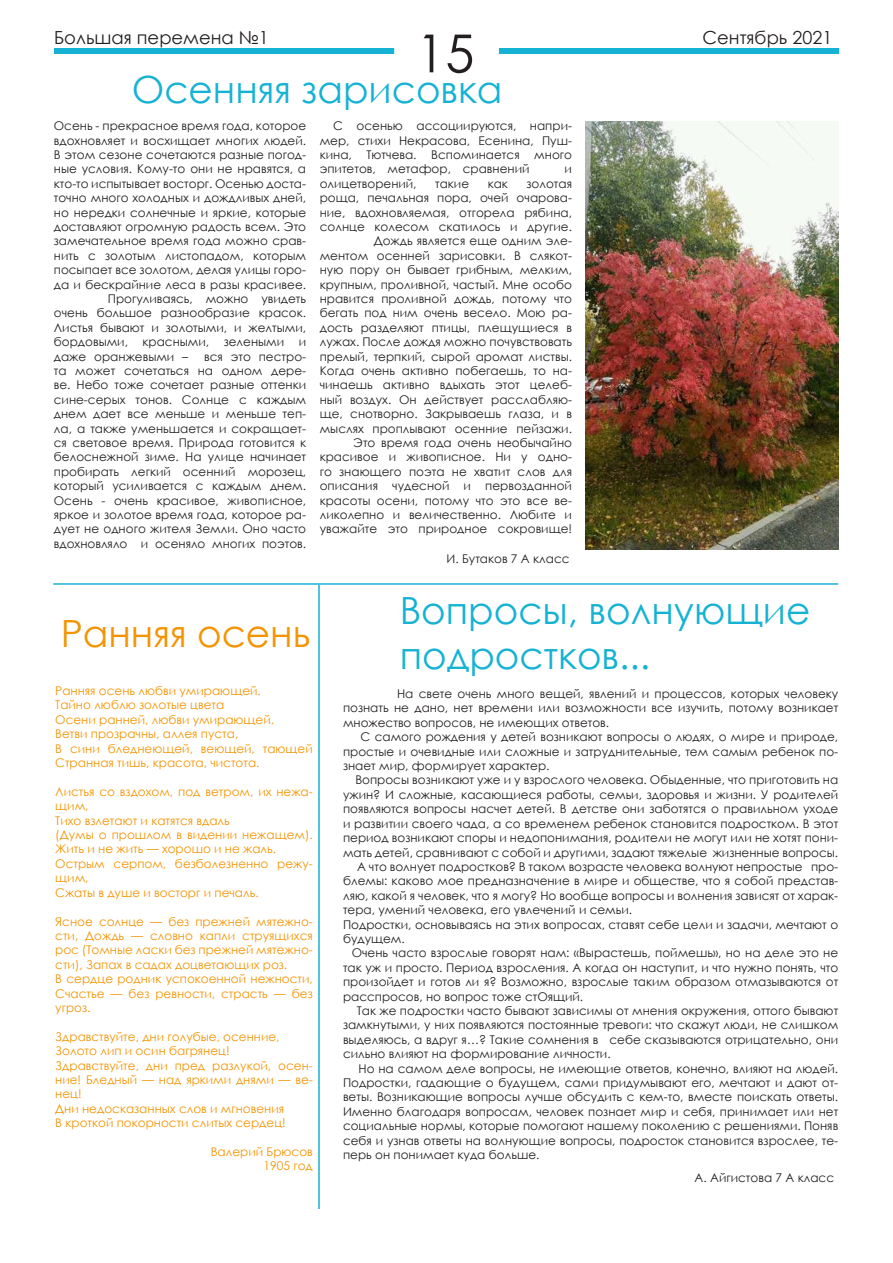
<style>
.page{position:relative;width:893px;height:1263px;background:#fff}
.page>*{position:absolute;margin:0;border:0;box-sizing:border-box;transform-origin:0 0}
.t1{font:52.5px "Century Gothic";color:#231f20}
.t2{font:37.5px/45px "Century Gothic";color:#16b2d4}
.t3{font:37.5px "Century Gothic";color:#f49402}
.t4{font:18px "Century Gothic";color:#231f20}
.t5{font:12px/14.4px "Century Gothic";color:#231f20;text-align:justify}
.t6{font:12px/14.4px "Century Gothic";color:#f49402}
</style>
<div class="page">
<img style="left:586px;top:121px;width:252px;height:428px">
<hr style="left:53px;top:583px;width:785px;height:2px;background:#16b2d4">
<hr style="left:318px;top:585px;width:2px;height:624px;background:#16b2d4">
<div style="left:54px;top:48px;width:340px;height:6px;background:#16b2d4"></div>
<div style="left:499px;top:48px;width:340px;height:6px;background:#16b2d4"></div>
<h3 class="t4" style="left:54px;top:24px;width:216px">Большая перемена №1</h3>
<h3 class="t4" style="left:703px;top:24px;width:131px">Сентябрь 2021</h3>
<h1 class="t1" style="left:416px;top:17px;width:60px">15</h1>
<h2 class="t2" style="left:132px;top:66px;width:372px">Осенняя зарисовка</h2>
<p class="t5" style="left:54px;top:118px;width:254px">Осень - прекрасное время года, которое</p>
<p class="t5" style="left:54px;top:133px;width:254px">вдохновляет и восхищает многих людей.</p>
<p class="t5" style="left:54px;top:147px;width:254px">В этом сезоне сочетаются разные погод-</p>
<p class="t5" style="left:54px;top:162px;width:254px">ные условия. Кому-то они не нравятся, а</p>
<p class="t5" style="left:54px;top:176px;width:254px">кто-то испытывает восторг. Осенью доста-</p>
<p class="t5" style="left:54px;top:190px;width:254px">точно много холодных и дождливых дней,</p>
<p class="t5" style="left:54px;top:205px;width:254px">но нередки солнечные и яркие, которые</p>
<p class="t5" style="left:54px;top:219px;width:254px">доставляют огромную радость всем. Это</p>
<p class="t5" style="left:54px;top:234px;width:254px">замечательное время года можно срав-</p>
<p class="t5" style="left:54px;top:248px;width:254px">нить с золотым листопадом, которым</p>
<p class="t5" style="left:54px;top:262px;width:254px">посыпает все золотом, делая улицы горо-</p>
<p class="t5" style="left:54px;top:277px;width:254px">да и бескрайние леса в разы красивее.</p>
<p class="t5" style="left:108px;top:291px;width:200px">Прогуливаясь, можно увидеть</p>
<p class="t5" style="left:54px;top:306px;width:254px">очень большое разнообразие красок.</p>
<p class="t5" style="left:54px;top:320px;width:254px">Листья бывают и золотыми, и желтыми,</p>
<p class="t5" style="left:54px;top:334px;width:254px">бордовыми, красными, зелеными и</p>
<p class="t5" style="left:54px;top:349px;width:136px">даже оранжевыми –</p>
<p class="t5" style="left:320px;top:118px;width:254px;text-indent:14px">С осенью ассоциируются, напри&shy;мер, стихи Некрасова, Есенина, Пуш&shy;кина, Тютчева. Вспоминается много эпитетов, метафор, сравнений</p>
<p class="t5" style="left:565px;top:162px;width:9px">и</p>
<p class="t5" style="left:320px;top:176px;width:98px">олицетворений,</p>
<p class="t5" style="left:435px;top:176px;width:36px">такие</p>
<p class="t5" style="left:488px;top:176px;width:22px">как</p>
<p class="t5" style="left:320px;top:176px;width:254px;text-align:right">золотая<br>роща, печальная пора, очей очарова&shy;ние, вдохновляемая, отгорела рябина, солнце колесом скатилось и другие.<br>Дождь является еще одним эле-<br>ментом осенней зарисовки. В слякот&shy;ную пору он бывает грибным, мелким, крупным, проливной, частый. Мне особо нравится проливной дождь, потому что бегать под ним очень весело. Мою ра&shy;дость разделяют птицы, плещущиеся в лужах. После дождя можно почувствовать прелый, терпкий, сырой аромат листвы.<br>Когда очень активно побегаешь, то на&shy;чинаешь активно вдыхать этот целеб&shy;ный воздух. Он действует расслабляю&shy;ще, снотворно. Закрываешь глаза, и в мыслях проплывают осенние пейзажи.<br>Это время года очень необычайно красивое и живописное. Ни у одно&shy;го знающего поэта не хватит слов для описания чудесной и первозданной красоты осени, потому что это все ве&shy;ликолепно и величественно. Любите и уважайте это природное сокровище!</p>
<p class="t5" style="left:54px;top:349px;width:254px;text-indent:150px">вся это пестро&shy;та может сочетаться на одном дере&shy;ве. Небо тоже сочетает разные оттенки сине-серых тонов. Солнце с каждым днем дает все меньше и меньше теп&shy;ла, а также уменьшается и сокращает&shy;ся световое время. Природа готовится к белоснежной зиме. На улице начинает пробирать легкий осенний морозец, который усиливается с каждым днем.<br>Осень - очень красивое, живописное, яркое и золотое время года, которое ра&shy;дует не одного жителя Земли. Оно часто вдохновляло и осеняло многих поэтов.</p>
<h2 class="t3" style="left:61px;top:607px;width:251px">Ранняя осень</h2>
<p class="t6" style="left:55px;top:683px;width:259px">Ранняя осень любви умирающей.<br>Тайно люблю золотые цвета<br>Осени ранней, любви умирающей.<br>Ветви прозрачны, аллея пуста,<br>В сини бледнеющей, веющей, тающей<br>Странная тишь, красота, чистота.</p>
<p class="t6" style="left:55px;top:784px;width:259px">Листья со вздохом, под ветром, их нежа&shy;щим,<br>Тихо взлетают и катятся вдаль<br>(Думы о прошлом в видении нежащем).<br>Жить и не жить — хорошо и не жаль.<br>Острым серпом, безболезненно режу&shy;щим,<br>Сжаты в душе и восторг и печаль.</p>
<p class="t6" style="left:55px;top:914px;width:259px">Ясное солнце — без прежней мятежно&shy;сти, Дождь — словно капли струящихся рос (Томные ласки без прежней мятежно&shy;сти), Запах в садах доцветающих роз.<br>В сердце родник успокоенной нежности,<br>Счастье — без ревности, страсть — без угроз.</p>
<p class="t6" style="left:55px;top:1029px;width:259px">Здравствуйте, дни голубые, осенние,<br>Золото лип и осин багрянец!<br>Здравствуйте, дни пред разлукой, осен&shy;ние! Бледный — над яркими днями — ве&shy;нец!<br>Дни недосказанных слов и мгновения<br>В кроткой покорности слитых сердец!</p>
<p class="t6" style="left:211px;top:1144px;width:104px;text-align:right">Валерий Брюсов<br>1905 год</p>
<p class="t5" style="left:446px;top:551px;width:125px">И. Бутаков 7 А класс</p>
<h2 class="t2" style="left:400px;top:587px;width:412px">Вопросы, волнующие подростков...</h2>
<p class="t5" style="left:343px;top:686px;width:497px;text-indent:54px">На свете очень много вещей, явлений и процессов, которых человеку познать не дано, нет времени или возможности все изучить, потому возникает множество вопросов, не имеющих ответов.</p>
<p class="t5" style="left:343px;top:729px;width:497px;text-indent:18px">С самого рождения у детей возникают вопросы о людях, о мире и природе, простые и очевидные или сложные и затруднительные, тем самым ребенок по&shy;знает мир, формирует характер.</p>
<p class="t5" style="left:355px;top:773px;width:484px">Вопросы возникают уже и у взрослого человека. Обыденные, что приготовить на</p>
<p class="t5" style="left:343px;top:787px;width:497px">ужин? И сложные, касающиеся работы, семьи, здоровья и жизни. У родителей</p>
<p class="t5" style="left:343px;top:801px;width:497px">появляются вопросы насчет детей. В детстве они заботятся о правильном уходе</p>
<p class="t5" style="left:343px;top:816px;width:497px">и развитии своего чада, а со временем ребенок становится подростком. В этот</p>
<p class="t5" style="left:343px;top:830px;width:497px">период возникают споры и недопонимания, родители не могут или не хотят пони-</p>
<p class="t5" style="left:343px;top:845px;width:497px">мать детей, сравнивают с собой и другими, задают тяжелые жизненные вопросы.</p>
<p class="t5" style="left:357px;top:859px;width:482px">А что волнует подростков? В таком возрасте человека волнуют непростые про-</p>
<p class="t5" style="left:343px;top:873px;width:497px">блемы: каково мое предназначение в мире и обществе, что я собой представ-</p>
<p class="t5" style="left:343px;top:888px;width:497px">ляю, какой я человек, что я могу? Но вообще вопросы и волнения зависят от харак-</p>
<p class="t5" style="left:343px;top:902px;width:291px">тера, умений человека, его увлечений и семьи.</p>
<p class="t5" style="left:343px;top:917px;width:497px">Подростки, основываясь на этих вопросах, ставят себе цели и задачи, мечтают о</p>
<p class="t5" style="left:343px;top:931px;width:63px">будущем.</p>
<p class="t5" style="left:352px;top:945px;width:488px">Очень часто взрослые говорят нам: «Вырастешь, поймешь», но на деле это не</p>
<p class="t5" style="left:343px;top:960px;width:497px">так уж и просто. Период взросления. А когда он наступит, и что нужно понять, что</p>
<p class="t5" style="left:343px;top:974px;width:497px">произойдет и готов ли я? Возможно, взрослые таким образом отмазываются от</p>
<p class="t5" style="left:343px;top:989px;width:242px">расспросов, но вопрос тоже стОящий.</p>
<p class="t5" style="left:357px;top:1003px;width:483px">Так же подростки часто бывают зависимы от мнения окружения, оттого бывают</p>
<p class="t5" style="left:343px;top:1017px;width:497px">замкнутыми, у них появляются постоянные тревоги: что скажут люди, не слишком</p>
<p class="t5" style="left:343px;top:1032px;width:497px">выделяюсь, а вдруг я…? Такие сомнения в себе сказываются отрицательно, они</p>
<p class="t5" style="left:343px;top:1046px;width:269px">сильно влияют на формирование личности.</p>
<p class="t5" style="left:359px;top:1061px;width:481px">Но на самом деле вопросы, не имеющие ответов, конечно, влияют на людей.</p>
<p class="t5" style="left:343px;top:1075px;width:497px">Подростки, гадающие о будущем, сами придумывают его, мечтают и дают от-</p>
<p class="t5" style="left:343px;top:1089px;width:497px">веты. Возникающие вопросы лучше обсудить с кем-то, вместе поискать ответы.</p>
<p class="t5" style="left:343px;top:1104px;width:497px">Именно благодаря вопросам, человек познает мир и себя, принимает или нет</p>
<p class="t5" style="left:343px;top:1118px;width:497px">социальные нормы, которые помогают нашему поколению с решениями. Поняв</p>
<p class="t5" style="left:343px;top:1133px;width:497px">себя и узнав ответы на волнующие вопросы, подросток становится взрослее, те-</p>
<p class="t5" style="left:343px;top:1147px;width:198px">перь он понимает куда больше.</p>
<p class="t5" style="left:695px;top:1170px;width:141px">А. Айгистова 7 А класс</p>
</div>
